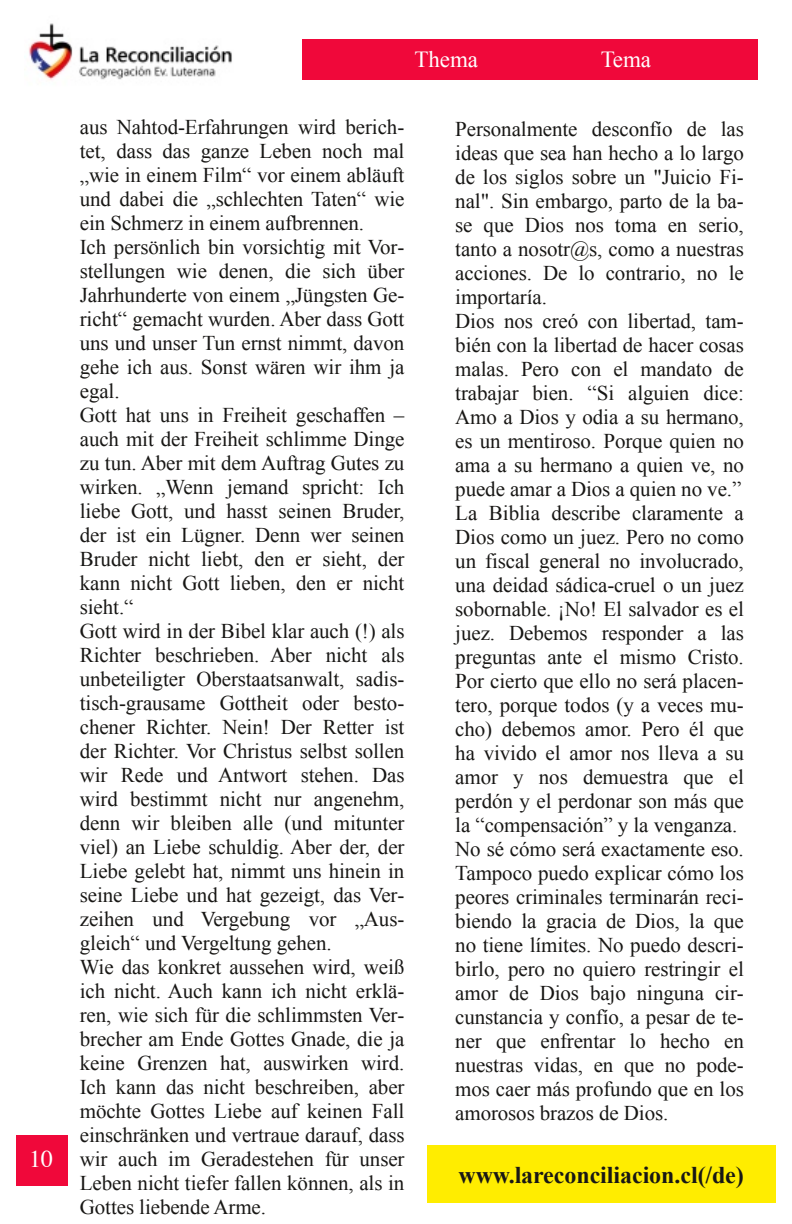
<style>
.page{position:relative;width:792px;height:1224px;background:#fff}
.page>*{position:absolute;margin:0;border:0;box-sizing:border-box;transform-origin:0 0}
.t1{font:700 24px "Times New Roman";color:#181715}
.t2{font:24px "Times";color:#fff}
.t3{font:23px "Times New Roman";letter-spacing:-.005em;color:#fff}
.t4{font:21px/24px "Times New Roman";letter-spacing:-.005em;color:#181715}
</style>
<div class="page">
<div style="left:302px;top:39px;width:456px;height:40px;background:#f0083a"></div>
<img style="left:29px;top:23px;width:203px;height:57px">
<div style="left:16px;top:1135px;width:51px;height:50px;background:#f0083a"></div>
<div style="left:428px;top:1145px;width:348px;height:58px;background:#ffed00"></div>
<p class="t2" style="left:29px;top:1149px;width:25px">10</p>
<p class="t3" style="left:415px;top:47px;width:65px">Thema</p>
<p class="t3" style="left:601px;top:47px;width:52px">Tema</p>
<p class="t4" style="left:80px;top:115px;width:326px">aus Nahtod-Erfahrungen wird berich&shy;tet, dass das ganze Leben noch mal „wie in einem Film“ vor einem abläuft und dabei die „schlechten Taten“ wie ein Schmerz in einem aufbrennen.<br>Ich persönlich bin vorsichtig mit Vor&shy;stellungen wie denen, die sich über Jahrhunderte von einem „Jüngsten Ge&shy;richt“ gemacht wurden. Aber dass Gott uns und unser Tun ernst nimmt, davon gehe ich aus. Sonst wären wir ihm ja egal.<br>Gott hat uns in Freiheit geschaffen – auch mit der Freiheit schlimme Dinge zu tun. Aber mit dem Auftrag Gutes zu wirken. „Wenn jemand spricht: Ich liebe Gott, und hasst seinen Bruder, der ist ein Lügner. Denn wer seinen Bruder nicht liebt, den er sieht, der kann nicht Gott lieben, den er nicht sieht.“<br>Gott wird in der Bibel klar auch (!) als Richter beschrieben. Aber nicht als unbeteiligter Oberstaatsanwalt, sadis&shy;tisch-grausame Gottheit oder besto&shy;chener Richter. Nein! Der Retter ist der Richter. Vor Christus selbst sollen wir Rede und Antwort stehen. Das wird bestimmt nicht nur angenehm, denn wir bleiben alle (und mitunter viel) an Liebe schuldig. Aber der, der Liebe gelebt hat, nimmt uns hinein in seine Liebe und hat gezeigt, das Ver&shy;zeihen und Vergebung vor „Aus&shy;gleich“ und Vergeltung gehen.<br>Wie das konkret aussehen wird, weiß ich nicht. Auch kann ich nicht erklä&shy;ren, wie sich für die schlimmsten Ver&shy;brecher am Ende Gottes Gnade, die ja keine Grenzen hat, auswirken wird.<br>Ich kann das nicht beschreiben, aber möchte Gottes Liebe auf keinen Fall einschränken und vertraue darauf, dass wir auch im Geradestehen für unser Leben nicht tiefer fallen können, als in Gottes liebende Arme.</p>
<p class="t4" style="left:455px;top:117px;width:290px">Personalmente desconfío de las ideas que sea han hecho a lo largo de los siglos sobre un "Juicio Fi&shy;nal". Sin embargo, parto de la ba&shy;se que Dios nos toma en serio, tanto a nosotr@s, como a nuestras acciones. De lo contrario, no le importaría.<br>Dios nos creó con libertad, tam&shy;bién con la libertad de hacer cosas malas. Pero con el mandato de trabajar bien. “Si alguien dice:<br>Amo a Dios y odia a su hermano, es un mentiroso. Porque quien no ama a su hermano a quien ve, no puede amar a Dios a quien no ve.”<br>La Biblia describe claramente a<br>Dios como un juez. Pero no como un fiscal general no involucrado, una deidad sádica-cruel o un juez sobornable. ¡No! El salvador es el juez. Debemos responder a las preguntas ante el mismo Cristo.<br>Por cierto que ello no será placen&shy;tero, porque todos (y a veces mu&shy;cho) debemos amor. Pero él que ha vivido el amor nos lleva a su amor y nos demuestra que el perdón y el perdonar son más que la “compensación” y la venganza.<br>No sé cómo será exactamente eso.<br>Tampoco puedo explicar cómo los peores criminales terminarán reci&shy;biendo la gracia de Dios, la que no tiene límites. No puedo descri&shy;birlo, pero no quiero restringir el amor de Dios bajo ninguna cir&shy;cunstancia y confío, a pesar de te&shy;ner que enfrentar lo hecho en nuestras vidas, en que no pode&shy;mos caer más profundo que en los amorosos brazos de Dios.</p>
<p class="t1" style="left:459px;top:1162px;width:287px">www.lareconciliacion.cl(/de)</p>
</div>
